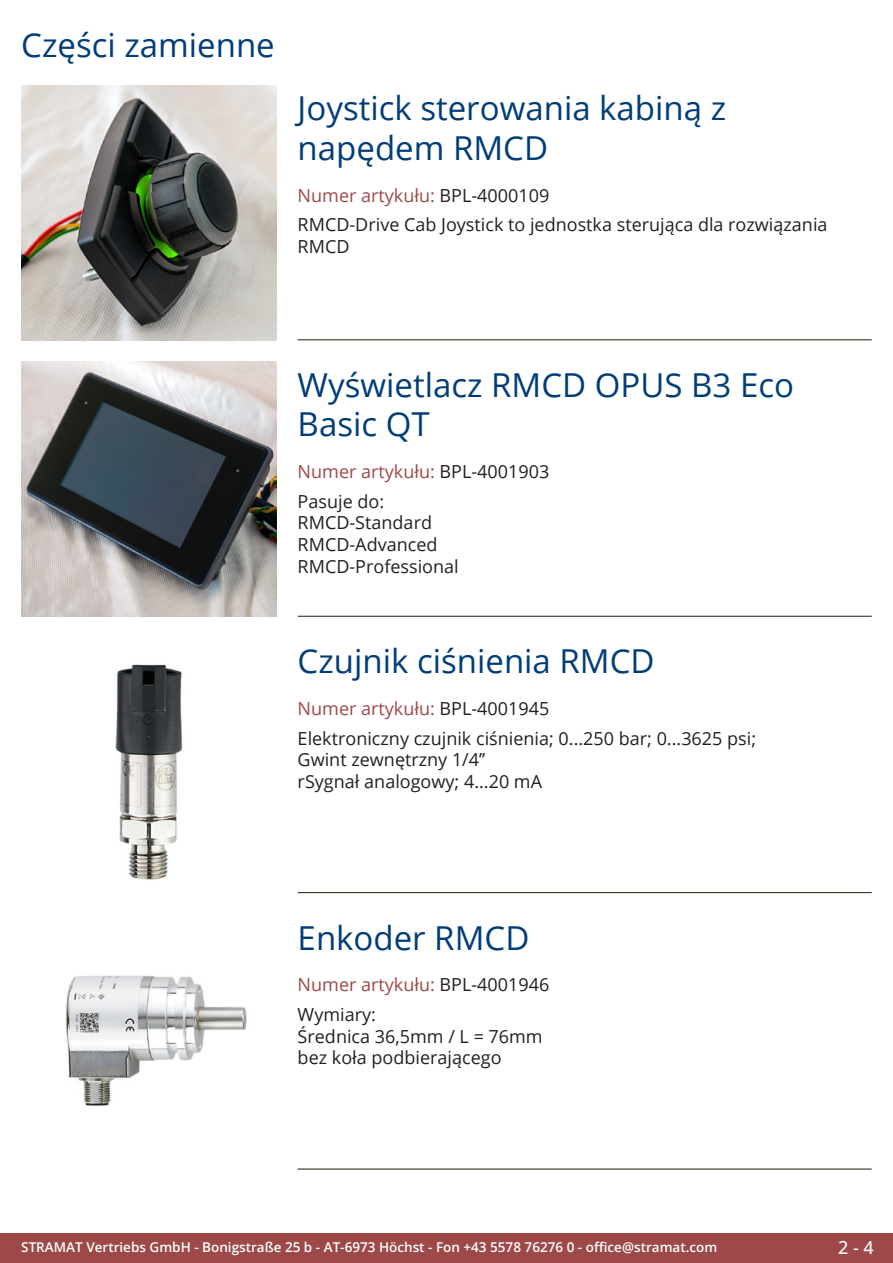
<style>
.page{position:relative;width:893px;height:1263px;background:#fff}
.page>*{position:absolute;margin:0;border:0;box-sizing:border-box;transform-origin:0 0}
.Produkttitel{font:33px/39.6px "Open Sans";color:#003d78}
.RastTitel{font:33px "Open Sans";color:#003d78}
.Beschreibung_Text{font:18px/21.6px "Open Sans";color:#231f20}
.TechDaten_Überschrif{font:18px "Open Sans";color:#9c4948}
.t1{font:500 18px "Open Sans";color:#fff}
.t2{font:600 13.5px "Open Sans";color:#fff}
.s1{color:#231f20}
</style>
<div class="page">
<div style="left:0;top:1233px;width:893px;height:30px;background:#9c4948"></div>
<hr style="left:298px;top:340px;width:574px;height:1px;background:#201d08">
<hr style="left:298px;top:616px;width:574px;height:1px;background:#201d08">
<hr style="left:298px;top:892px;width:574px;height:1px;background:#201d08">
<hr style="left:298px;top:1169px;width:574px;height:1px;background:#201d08">
<img style="left:21px;top:85px;width:255px;height:255px">
<img style="left:21px;top:361px;width:255px;height:256px">
<img style="left:115px;top:664px;width:68px;height:216px">
<img style="left:65px;top:975px;width:182px;height:131px">
<p class="RastTitel" style="left:21px;top:22px;width:255px">Części zamienne</p>
<p class="Produkttitel" style="left:298px;top:88px;width:430px">Joystick sterowania kabiną z napędem RMCD</p>
<p class="TechDaten_Überschrif" style="left:298px;top:183px;width:253px">Numer artykułu: <span class="s1">BPL-4000109</span></p>
<p class="Beschreibung_Text" style="left:298px;top:214px;width:531px">RMCD-Drive Cab Joystick to jednostka sterująca dla rozwiązania<br>RMCD</p>
<p class="Produkttitel" style="left:298px;top:364px;width:498px">Wyświetlacz RMCD OPUS B3 Eco<br>Basic QT</p>
<p class="TechDaten_Überschrif" style="left:298px;top:459px;width:253px">Numer artykułu: <span class="s1">BPL-4001903</span></p>
<p class="Beschreibung_Text" style="left:298px;top:490px;width:163px">Pasuje do:<br>RMCD-Standard<br>RMCD-Advanced<br>RMCD-Professional</p>
<p class="Produkttitel" style="left:298px;top:640px;width:358px">Czujnik ciśnienia RMCD</p>
<p class="TechDaten_Überschrif" style="left:298px;top:696px;width:253px">Numer artykułu: <span class="s1">BPL-4001945</span></p>
<p class="Beschreibung_Text" style="left:298px;top:727px;width:460px">Elektroniczny czujnik ciśnienia; 0...250 bar; 0...3625 psi;<br>Gwint zewnętrzny 1/4’’<br>rSygnał analogowy; 4...20 mA</p>
<p class="Produkttitel" style="left:298px;top:917px;width:233px">Enkoder RMCD</p>
<p class="TechDaten_Überschrif" style="left:298px;top:972px;width:253px">Numer artykułu: <span class="s1">BPL-4001946</span></p>
<p class="Beschreibung_Text" style="left:298px;top:1003px;width:247px">Wymiary:<br>Średnica 36,5mm / L = 76mm bez koła podbierającego</p>
<p class="t2" style="left:21px;top:1238px;width:698px">STRAMAT Vertriebs GmbH - Bonigstraße 25 b - AT-6973 Höchst - Fon +43 5578 76276 0 - office@stramat.com</p>
<p class="t1" style="left:838px;top:1234px;width:37px">2 - 4</p>
</div>
